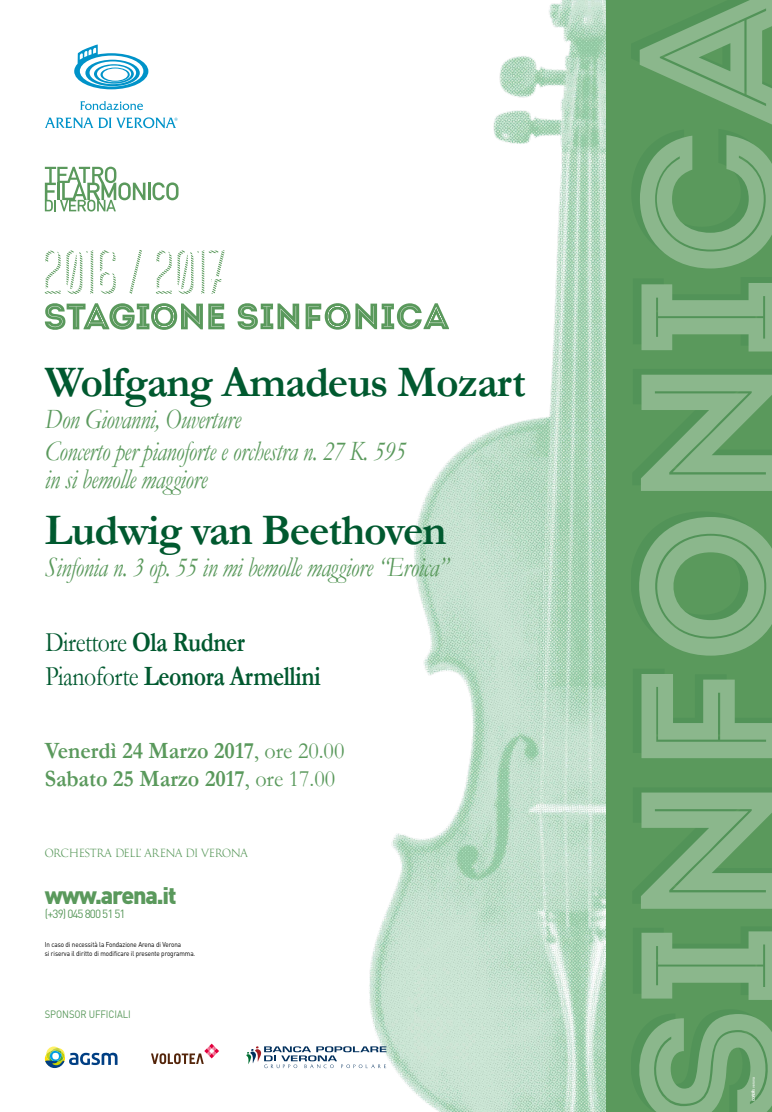
<style>
.page{position:relative;width:772px;height:1112px;background:#fff}
.page>*{position:absolute;margin:0;border:0;box-sizing:border-box;transform-origin:0 0}
.t1{font:700 44px "Garamond";letter-spacing:-.025em;color:#00592f}
.t2{font:italic 28.24px/32px "Garamond";letter-spacing:-.02em;color:#5a995c;scale:.84 1}
.t3{font:700 28.24px/34px "Garamond";letter-spacing:-.02em;color:#00592f;scale:.84 1}
.t4{font:700 23.52px/28.2px "Garamond";color:#5a995c;scale:.94 1}
.t5{font:900 23.52px "DIN";letter-spacing:-.05em;color:#5a995c}
.t6{font:11.76px "Goudy Trajan";letter-spacing:-.03em;color:#5a995c}
.t7{font:11.76px "DIN";letter-spacing:-.08em;color:#5a995c}
.t8{font:10.6px "DIN";letter-spacing:-.01em;color:#5a995c;scale:.89 1}
.t9{font:7.04px/8.5px "DIN";letter-spacing:-.01em;color:#000;scale:.89 1}
.t10{font:4.8px "Cortella";color:#fff}
.s1{font-weight:400}
</style>
<div class="page">
<img style="left:330px;top:0;width:275px;height:1111px">
<div style="left:606px;top:0;width:165px;height:1111px;background:#5a995c"></div>
<svg style="left:45px;top:167px;width:133px;height:44px"></svg>
<svg style="left:45px;top:250px;width:179px;height:80px"></svg>
<svg style="left:237px;top:299px;width:211px;height:35px"></svg>
<svg style="left:639px;top:0;width:132px;height:1111px"></svg>
<svg style="left:74px;top:44px;width:74px;height:45px"></svg>
<svg style="left:45px;top:117px;width:132px;height:11px"></svg>
<svg style="left:80px;top:101px;width:63px;height:9px"></svg>
<svg style="left:45px;top:1046px;width:72px;height:21px"></svg>
<svg style="left:246px;top:1046px;width:140px;height:21px"></svg>
<svg style="left:151px;top:1043px;width:68px;height:20px"></svg>
<h1 class="t1" style="left:45px;top:355px;width:482px">Wolfgang Amadeus Mozart</h1>
<p class="t2" style="left:45px;top:402px;width:431px">Don Giovanni, Ouverture<br>Concerto per pianoforte e orchestra n. 27 K. 595</p>
<p class="t2" style="left:45px;top:462px;width:195px">in si bemolle maggiore</p>
<h1 class="t1" style="left:45px;top:503px;width:403px">Ludwig van Beethoven</h1>
<p class="t2" style="left:45px;top:550px;width:481px">Sinfonia n. 3 op. 55 in mi bemolle maggiore “Eroica”</p>
<p class="t3" style="left:45px;top:624px;width:329px"><span class="s1">Direttore</span> Ola Rudner<br><span class="s1">Pianoforte</span> Leonora Armellini</p>
<p class="t4" style="left:45px;top:735px;width:320px">Venerdì 24 Marzo 2017<span class="s1">, ore 20.00<br></span>Sabato 25 Marzo 2017<span class="s1">, ore 17.00</span></p>
<p class="t6" style="left:45px;top:846px;width:204px">ORCHESTRA DELL’ ARENA DI VERONA</p>
<p class="t5" style="left:45px;top:879px;width:133px">www.arena.it</p>
<p class="t7" style="left:45px;top:906px;width:82px">(+39) 045 800 51 51</p>
<p class="t9" style="left:45px;top:940px;width:170px">In caso di necessità la Fondazione Arena di Verona<br>si riserva il diritto di modificare il presente programma.</p>
<p class="t8" style="left:45px;top:1007px;width:98px">SPONSOR UFFICIALI</p>
<p class="t10" style="left:750px;top:1100px;width:26px;rotate:-90deg">cv</p>
</div>
